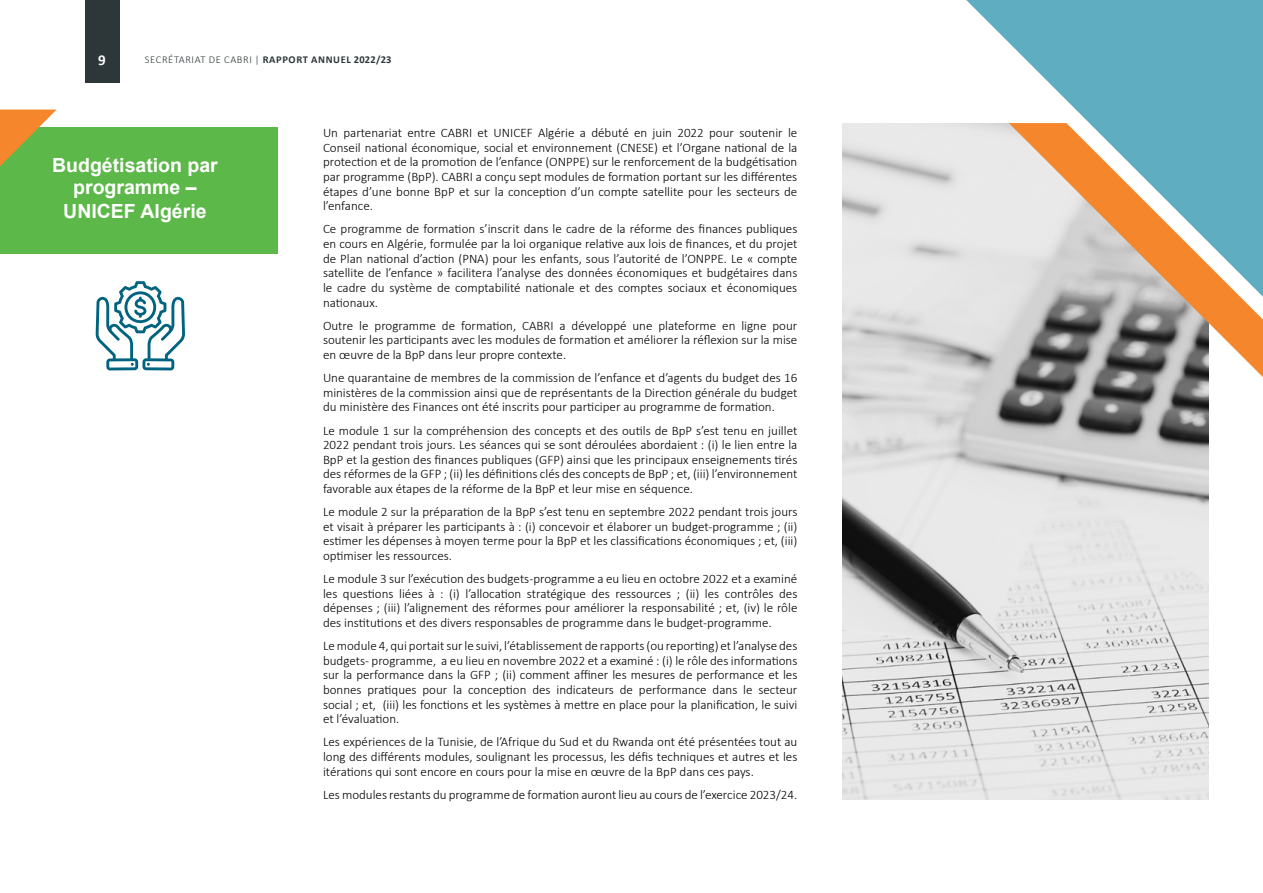
<style>
.page{position:relative;width:1263px;height:893px;background:#fff}
.page>*{position:absolute;margin:0;border:0;box-sizing:border-box;transform-origin:0 0}
.t1{font:700 19.5px/21.9px "Arial";color:#fff;text-align:center}
.t2{font:700 15px "Calibri";color:#fff}
.t3{font:300 13.05px/14.7px "Calibri";color:#000;text-align:justify}
.t4{font:700 10.5px "Calibri";letter-spacing:.06em;color:#2d3739}
.s1{font-weight:300}
</style>
<div class="page">
<div style="left:85px;top:0;width:34px;height:83px;background:#2d3739"></div>
<img style="left:843px;top:123px;width:366px;height:676px">
<div style="left:0;top:127px;width:278px;height:127px;background:#5cb849"></div>
<svg style="left:898px;top:123px;width:111px;height:242px;background:#dedede"></svg>
<svg style="left:966px;top:0;width:297px;height:297px;fill:#5eadc0"></svg>
<svg style="left:96px;top:281px;width:89px;height:89px"></svg>
<svg style="left:1009px;top:123px;width:254px;height:254px;background:#b2aea0"></svg>
<svg style="left:0;top:110px;width:56px;height:56px"></svg>
<p class="t2" style="left:98px;top:50px;width:9px">9</p>
<p class="t4" style="left:145px;top:52px;width:248px"><span class="s1">SECRÉTARIAT DE CABRI |</span> RAPPORT ANNUEL 2022/23</p>
<h1 class="t1" style="left:52px;top:155px;width:167px">Budgétisation par programme –</h1>
<h1 class="t1" style="left:63px;top:201px;width:145px">UNICEF Algérie</h1>
<p class="t3" style="left:323px;top:125px;width:476px">Un partenariat entre CABRI et UNICEF Algérie a débuté en juin 2022 pour soutenir le Conseil national économique, social et environnement (CNESE) et l’Organe national de la protection et de la promotion de l’enfance (ONPPE) sur le renforcement de la budgétisation par programme (BpP). CABRI a conçu sept modules de formation portant sur les différentes étapes d’une bonne BpP et sur la conception d’un compte satellite pour les secteurs de l’enfance.</p>
<p class="t3" style="left:323px;top:222px;width:476px">Ce programme de formation s’inscrit dans le cadre de la réforme des finances publiques en cours en Algérie, formulée par la loi organique relative aux lois de finances, et du projet de Plan national d’action (PNA) pour les enfants, sous l’autorité de l’ONPPE. Le « compte satellite de l’enfance » facilitera l’analyse des données économiques et budgétaires dans le cadre du système de comptabilité nationale et des comptes sociaux et économiques nationaux.</p>
<p class="t3" style="left:323px;top:318px;width:476px">Outre le programme de formation, CABRI a développé une plateforme en ligne pour soutenir les participants avec les modules de formation et améliorer la réflexion sur la mise en œuvre de la BpP dans leur propre contexte.</p>
<p class="t3" style="left:323px;top:370px;width:476px">Une quarantaine de membres de la commission de l’enfance et d’agents du budget des 16 ministères de la commission ainsi que de représentants de la Direction générale du budget du ministère des Finances ont été inscrits pour participer au programme de formation.</p>
<p class="t3" style="left:323px;top:423px;width:476px">Le module 1 sur la compréhension des concepts et des outils de BpP s’est tenu en juillet 2022 pendant trois jours. Les séances qui se sont déroulées abordaient : (i) le lien entre la BpP et la gestion des finances publiques (GFP) ainsi que les principaux enseignements tirés des réformes de la GFP ; (ii) les définitions clés des concepts de BpP ; et, (iii) l’environnement favorable aux étapes de la réforme de la BpP et leur mise en séquence.</p>
<p class="t3" style="left:323px;top:504px;width:476px">Le module 2 sur la préparation de la BpP s’est tenu en septembre 2022 pendant trois jours et visait à préparer les participants à : (i) concevoir et élaborer un budget-programme ; (ii) estimer les dépenses à moyen terme pour la BpP et les classifications économiques ; et, (iii) optimiser les ressources.</p>
<p class="t3" style="left:323px;top:571px;width:476px">Le module 3 sur l’exécution des budgets-programme a eu lieu en octobre 2022 et a examiné les questions liées à : (i) l’allocation stratégique des ressources ; (ii) les contrôles des dépenses ; (iii) l’alignement des réformes pour améliorer la responsabilité ; et, (iv) le rôle des institutions et des divers responsables de programme dans le budget-programme.</p>
<p class="t3" style="left:323px;top:638px;width:476px">Le module 4, qui portait sur le suivi, l’établissement de rapports (ou reporting) et l’analyse des budgets- programme, a eu lieu en novembre 2022 et a examiné : (i) le rôle des informations sur la performance dans la GFP ; (ii) comment affiner les mesures de performance et les bonnes pratiques pour la conception des indicateurs de performance dans le secteur social ; et, (iii) les fonctions et les systèmes à mettre en place pour la planification, le suivi et l’évaluation.</p>
<p class="t3" style="left:323px;top:735px;width:476px">Les expériences de la Tunisie, de l’Afrique du Sud et du Rwanda ont été présentées tout au long des différents modules, soulignant les processus, les défis techniques et autres et les itérations qui sont encore en cours pour la mise en œuvre de la BpP dans ces pays.</p>
<p class="t3" style="left:323px;top:787px;width:476px">Les modules restants du programme de formation auront lieu au cours de l’exercice 2023/24.</p>
</div>
